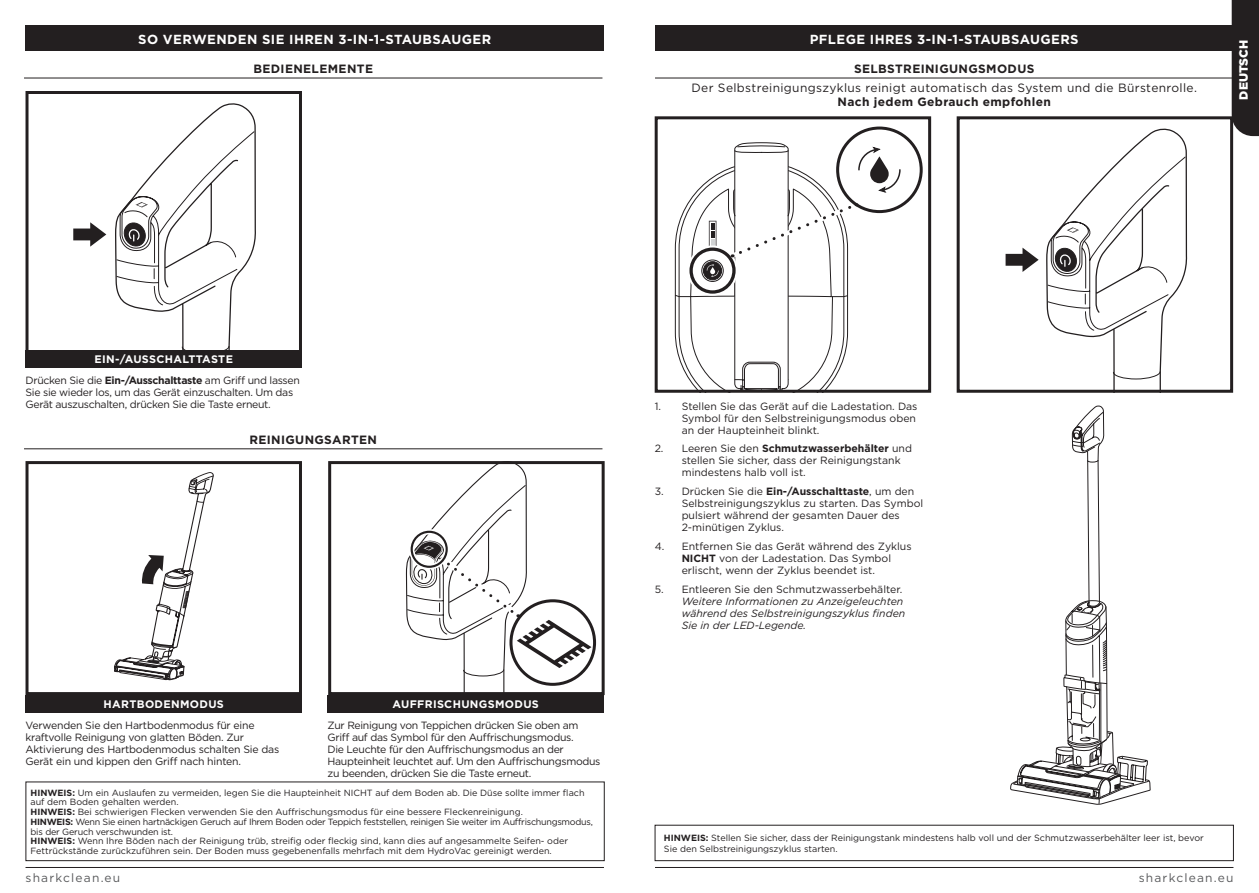
<style>
.page{position:relative;width:1259px;height:893px;background:#fff}
.page>*{position:absolute;margin:0;border:0;box-sizing:border-box;transform-origin:0 0}
.t1{font:700 13.2px "Gotham";letter-spacing:.03em;color:#fff}
.t2{font:700 12px "Gotham";letter-spacing:.03em;color:#231f20}
.t3{font:12px "Gotham";letter-spacing:.03em;color:#231f20}
.t4{font:12px "Gotham";letter-spacing:.1em;color:#58595b}
.t5{font:900 12px "Gotham";color:#fff}
.t6{font:700 10.95px "Gotham";letter-spacing:.03em;color:#fff}
.t7{font:10.5px/12px "Gotham";letter-spacing:-.02em;color:#231f20}
.t8{font:10.5px/12px "Gotham";color:#231f20}
.t9{font:italic 10.5px/12px "Gotham";color:#231f20}
.t10{font:9px/9.8px "Gotham";color:#231f20}
.s1{font-weight:700}
</style>
<div class="page">
<svg style="left:1010px;top:406px;width:140px;height:399px"></svg>
<div style="left:26px;top:26px;width:578px;height:25px;background:#231f20"></div>
<div style="left:26px;top:461px;width:276px;height:234px;border:3px solid #231f20"></div>
<svg style="left:115px;top:103px;width:141px;height:247px"></svg>
<div style="left:26px;top:91px;width:276px;height:276px;border:3px solid #231f20"></div>
<div style="left:26px;top:350px;width:276px;height:17px;background:#231f20"></div>
<svg style="left:1046px;top:129px;width:141px;height:260px"></svg>
<div style="left:956px;top:116px;width:277px;height:277px;border:3px solid #231f20"></div>
<div style="left:26px;top:695px;width:276px;height:17px;background:#231f20"></div>
<div style="left:327px;top:695px;width:277px;height:17px;background:#231f20"></div>
<svg style="left:114px;top:472px;width:99px;height:208px"></svg>
<div style="left:655px;top:26px;width:578px;height:25px;background:#231f20"></div>
<div style="left:654px;top:116px;width:277px;height:277px;border:3px solid #231f20"></div>
<hr style="left:24px;top:78px;width:578px;height:1px;background:#231f20">
<hr style="left:655px;top:78px;width:578px;height:1px;background:#231f20">
<hr style="left:24px;top:448px;width:578px;height:1px;background:#231f20">
<div style="left:654px;top:825px;width:579px;height:36px;border:1px solid #231f20"></div>
<svg style="left:73px;top:222px;width:33px;height:25px"></svg>
<svg style="left:1005px;top:248px;width:33px;height:24px"></svg>
<div style="left:26px;top:782px;width:578px;height:79px;border:1px solid #231f20"></div>
<div style="left:328px;top:461px;width:276px;height:234px;border:3px solid #231f20"></div>
<svg style="left:406px;top:461px;width:185px;height:234px"></svg>
<div style="left:509px;top:599px;width:87px;height:87px;border:3px solid #231f20;border-radius:50%"></div>
<div style="left:1231px;top:0;width:28px;height:136px;background:#231f20"></div>
<hr style="left:655px;top:867px;width:578px;height:1px;background:#231f20">
<hr style="left:26px;top:867px;width:578px;height:1px;background:#231f20">
<div style="left:409px;top:529px;width:40px;height:40px;border:5px solid #fff;border-radius:50%"></div>
<div style="left:410px;top:531px;width:38px;height:37px;border:2px solid #231f20;border-radius:50%"></div>
<div style="left:836px;top:127px;width:86px;height:86px;border:3px solid #231f20;border-radius:50%"></div>
<svg style="left:675px;top:142px;width:226px;height:251px"></svg>
<h1 class="t1" style="left:138px;top:30px;width:354px">SO VERWENDEN SIE IHREN 3-IN-1-STAUBSAUGER</h1>
<h1 class="t1" style="left:810px;top:30px;width:270px">PFLEGE IHRES 3-IN-1-STAUBSAUGERS</h1>
<h2 class="t2" style="left:253px;top:61px;width:121px">BEDIENELEMENTE</h2>
<h2 class="t2" style="left:854px;top:61px;width:182px">SELBSTREINIGUNGSMODUS</h2>
<h2 class="t3" style="left:691px;top:80px;width:507px">Der Selbstreinigungszyklus reinigt automatisch das System und die Bürstenrolle.</h2>
<h2 class="t2" style="left:837px;top:93px;width:215px">Nach jedem Gebrauch empfohlen</h2>
<h2 class="t5" style="left:1235px;top:100px;width:61px;rotate:-90deg">DEUTSCH</h2>
<p class="t6" style="left:94px;top:352px;width:140px">EIN-/AUSSCHALTTASTE</p>
<p class="t7" style="left:26px;top:374px;width:276px">Drücken Sie die <span class="s1">Ein-/Ausschalttaste</span> am Griff und lassen<br>Sie sie wieder los, um das Gerät einzuschalten. Um das<br>Gerät auszuschalten, drücken Sie die Taste erneut.</p>
<h2 class="t2" style="left:249px;top:432px;width:129px">REINIGUNGSARTEN</h2>
<p class="t6" style="left:104px;top:697px;width:122px">HARTBODENMODUS</p>
<p class="t6" style="left:392px;top:697px;width:148px">AUFFRISCHUNGSMODUS</p>
<p class="t7" style="left:26px;top:719px;width:255px">Verwenden Sie den Hartbodenmodus für eine kraftvolle Reinigung von glatten Böden. Zur Aktivierung des Hartbodenmodus schalten Sie das Gerät ein und kippen den Griff nach hinten.</p>
<p class="t7" style="left:327px;top:719px;width:274px">Zur Reinigung von Teppichen drücken Sie oben am Griff auf das Symbol für den Auffrischungsmodus.<br>Die Leuchte für den Auffrischungsmodus an der Haupteinheit leuchtet auf. Um den Auffrischungsmodus zu beenden, drücken Sie die Taste erneut.</p>
<p class="t10" style="left:31px;top:787px;width:564px"><span class="s1">HINWEIS:</span> Um ein Auslaufen zu vermeiden, legen Sie die Haupteinheit NICHT auf dem Boden ab. Die Düse sollte immer flach auf dem Boden gehalten werden.<br><span class="s1">HINWEIS:</span> Bei schwierigen Flecken verwenden Sie den Auffrischungsmodus für eine bessere Fleckenreinigung.<br><span class="s1">HINWEIS:</span> Wenn Sie einen hartnäckigen Geruch auf Ihrem Boden oder Teppich feststellen, reinigen Sie weiter im Auffrischungsmodus, bis der Geruch verschwunden ist.<br><span class="s1">HINWEIS:</span> Wenn Ihre Böden nach der Reinigung trüb, streifig oder fleckig sind, kann dies auf angesammelte Seifen- oder Fettrückstände zurückzuführen sein. Der Boden muss gegebenenfalls mehrfach mit dem HydroVac gereinigt werden.</p>
<p class="t8" style="left:681px;top:400px;width:237px;text-indent:-27px">1. Stellen Sie das Gerät auf die Ladestation. Das<br>Symbol für den Selbstreinigungsmodus oben an der Haupteinheit blinkt.</p>
<p class="t8" style="left:681px;top:442px;width:232px;text-indent:-27px">2. Leeren Sie den <span class="s1">Schmutzwasserbehälter</span> und stellen Sie sicher, dass der Reinigungstank mindestens halb voll ist.</p>
<p class="t8" style="left:681px;top:485px;width:243px;text-indent:-27px">3. Drücken Sie die <span class="s1">Ein-/Ausschalttaste</span>, um den Selbstreinigungszyklus zu starten. Das Symbol pulsiert während der gesamten Dauer des 2-minütigen Zyklus.</p>
<p class="t8" style="left:681px;top:540px;width:231px;text-indent:-27px">4. Entfernen Sie das Gerät während des Zyklus<br><span class="s1">NICHT</span> von der Ladestation. Das Symbol erlischt, wenn der Zyklus beendet ist.</p>
<p class="t8" style="left:654px;top:583px;width:249px">5. Entleeren Sie den Schmutzwasserbehälter.</p>
<p class="t9" style="left:681px;top:595px;width:225px">Weitere Informationen zu Anzeigeleuchten während des Selbstreinigungszyklus finden<br>Sie in der LED-Legende.</p>
<p class="t10" style="left:664px;top:833px;width:541px;line-height:10.5px"><span class="s1">HINWEIS:</span> Stellen Sie sicher, dass der Reinigungstank mindestens halb voll und der Schmutzwasserbehälter leer ist, bevor<br>Sie den Selbstreinigungszyklus starten.</p>
<h2 class="t4" style="left:26px;top:870px;width:96px">sharkclean.eu</h2>
<h2 class="t4" style="left:1138px;top:870px;width:96px">sharkclean.eu</h2>
</div>
